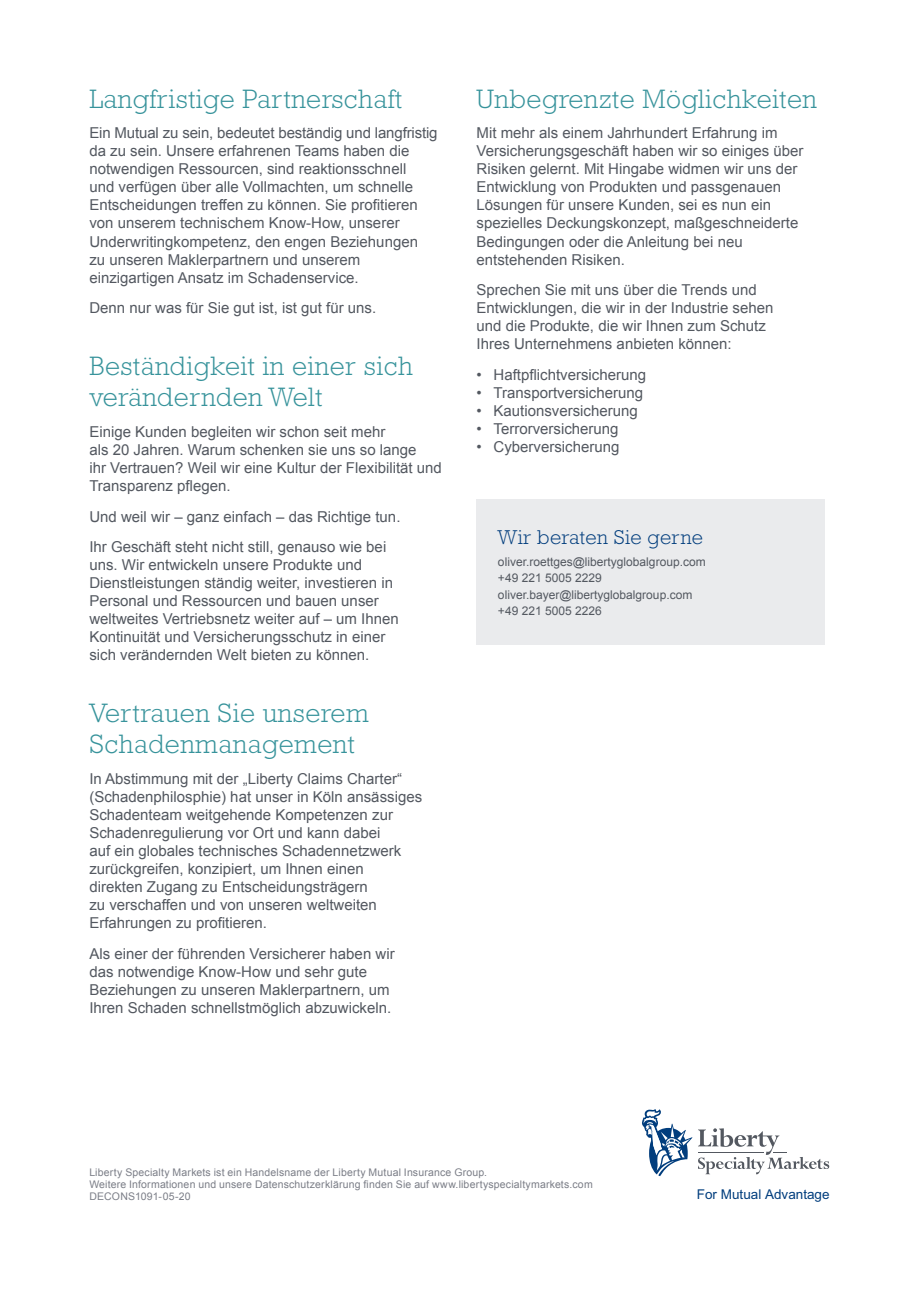
<style>
.page{position:relative;width:919px;height:1289px;background:#fff}
.page>*{position:absolute;margin:0;border:0;box-sizing:border-box;transform-origin:0 0}
.t1{font:300 27px/31.5px "Rockwell Std";letter-spacing:.02em;color:#37939b}
.t2{font:300 20.25px "Rockwell Std";letter-spacing:.02em;color:#013d7d}
.t3{font:15px/18px "Arial";color:#535860}
.t4{font:13.5px "Arial";color:#013d7d}
.t5{font:12px/16.5px "Arial";color:#535860}
.t6{font:10.5px/12px "Arial";letter-spacing:.015em;color:#7b7e87}
</style>
<div class="page">
<div style="left:476px;top:500px;width:349px;height:145px;background:#eaebed"></div>
<svg style="left:642px;top:1109px;width:50px;height:67px"></svg>
<hr style="left:697px;top:1151px;width:66px;height:1px;background:#535860">
<svg style="left:698px;top:1128px;width:131px;height:46px"></svg>
<h1 class="t1" style="left:89px;top:83px;width:314px">Langfristige Partnerschaft</h1>
<p class="t3" style="left:89px;top:124px;width:350px">Ein Mutual zu sein, bedeutet beständig und langfristig da zu sein. Unsere erfahrenen Teams haben die notwendigen Ressourcen, sind reaktionsschnell<br>und verfügen über alle Vollmachten, um schnelle Entscheidungen treffen zu können. Sie profitieren von unserem technischem Know-How, unserer Underwritingkompetenz, den engen Beziehungen zu unseren Maklerpartnern und unserem einzigartigen Ansatz im Schadenservice.</p>
<p class="t3" style="left:89px;top:299px;width:288px">Denn nur was für Sie gut ist, ist gut für uns.</p>
<h1 class="t1" style="left:89px;top:349px;width:325px">Beständigkeit in einer sich verändernden Welt</h1>
<p class="t3" style="left:89px;top:423px;width:354px">Einige Kunden begleiten wir schon seit mehr<br>als 20 Jahren. Warum schenken sie uns so lange<br>ihr Vertrauen? Weil wir eine Kultur der Flexibilität und Transparenz pflegen.</p>
<p class="t3" style="left:89px;top:501px;width:312px;line-height:30.8px">Und weil wir – ganz einfach – das Richtige tun.<br>Ihr Geschäft steht nicht still, genauso wie bei</p>
<p class="t3" style="left:89px;top:556px;width:311px">uns. Wir entwickeln unsere Produkte und Dienstleistungen ständig weiter, investieren in Personal und Ressourcen und bauen unser weltweites Vertriebsnetz weiter auf – um Ihnen Kontinuität und Versicherungsschutz in einer sich verändernden Welt bieten zu können.</p>
<h1 class="t1" style="left:89px;top:696px;width:281px">Vertrauen Sie unserem<br>Schadenmanagement</h1>
<p class="t3" style="left:89px;top:770px;width:334px">In Abstimmung mit der „Liberty Claims Charter“ (Schadenphilosphie) hat unser in Köln ansässiges Schadenteam weitgehende Kompetenzen zur Schadenregulierung vor Ort und kann dabei<br>auf ein globales technisches Schadennetzwerk zurückgreifen, konzipiert, um Ihnen einen<br>direkten Zugang zu Entscheidungsträgern<br>zu verschaffen und von unseren weltweiten Erfahrungen zu profitieren.</p>
<p class="t3" style="left:89px;top:944px;width:307px">Als einer der führenden Versicherer haben wir das notwendige Know-How und sehr gute Beziehungen zu unseren Maklerpartnern, um Ihren Schaden schnellstmöglich abzuwickeln.</p>
<h1 class="t1" style="left:476px;top:83px;width:342px">Unbegrenzte Möglichkeiten</h1>
<p class="t3" style="left:476px;top:124px;width:328px">Mit mehr als einem Jahrhundert Erfahrung im Versicherungsgeschäft haben wir so einiges über Risiken gelernt. Mit Hingabe widmen wir uns der Entwicklung von Produkten und passgenauen Lösungen für unsere Kunden, sei es nun ein spezielles Deckungskonzept, maßgeschneiderte Bedingungen oder die Anleitung bei neu entstehenden Risiken.</p>
<p class="t3" style="left:476px;top:281px;width:298px">Sprechen Sie mit uns über die Trends und Entwicklungen, die wir in der Industrie sehen und die Produkte, die wir Ihnen zum Schutz Ihres Unternehmens anbieten können:</p>
<p class="t3" style="left:476px;top:366px;width:171px">• Haftpflichtversicherung</p>
<p class="t3" style="left:476px;top:384px;width:168px">• Transportversicherung</p>
<p class="t3" style="left:476px;top:402px;width:163px">• Kautionsversicherung</p>
<p class="t3" style="left:476px;top:420px;width:144px">• Terrorversicherung</p>
<p class="t3" style="left:476px;top:438px;width:144px">• Cyberversicherung</p>
<h2 class="t2" style="left:497px;top:526px;width:207px">Wir beraten Sie gerne</h2>
<p class="t5" style="left:498px;top:553px;width:209px">oliver.roettges@libertyglobalgroup.com +49 221 5005 2229 oliver.bayer@libertyglobalgroup.com +49 221 5005 2226</p>
<p class="t6" style="left:89px;top:1165px;width:505px">Liberty Specialty Markets ist ein Handelsname der Liberty Mutual Insurance Group.<br>Weitere Informationen und unsere Datenschutzerklärung finden Sie auf www.libertyspecialtymarkets.com<br>DECONS1091-05-20</p>
<p class="t4" style="left:696px;top:1185px;width:134px">For Mutual Advantage</p>
</div>
